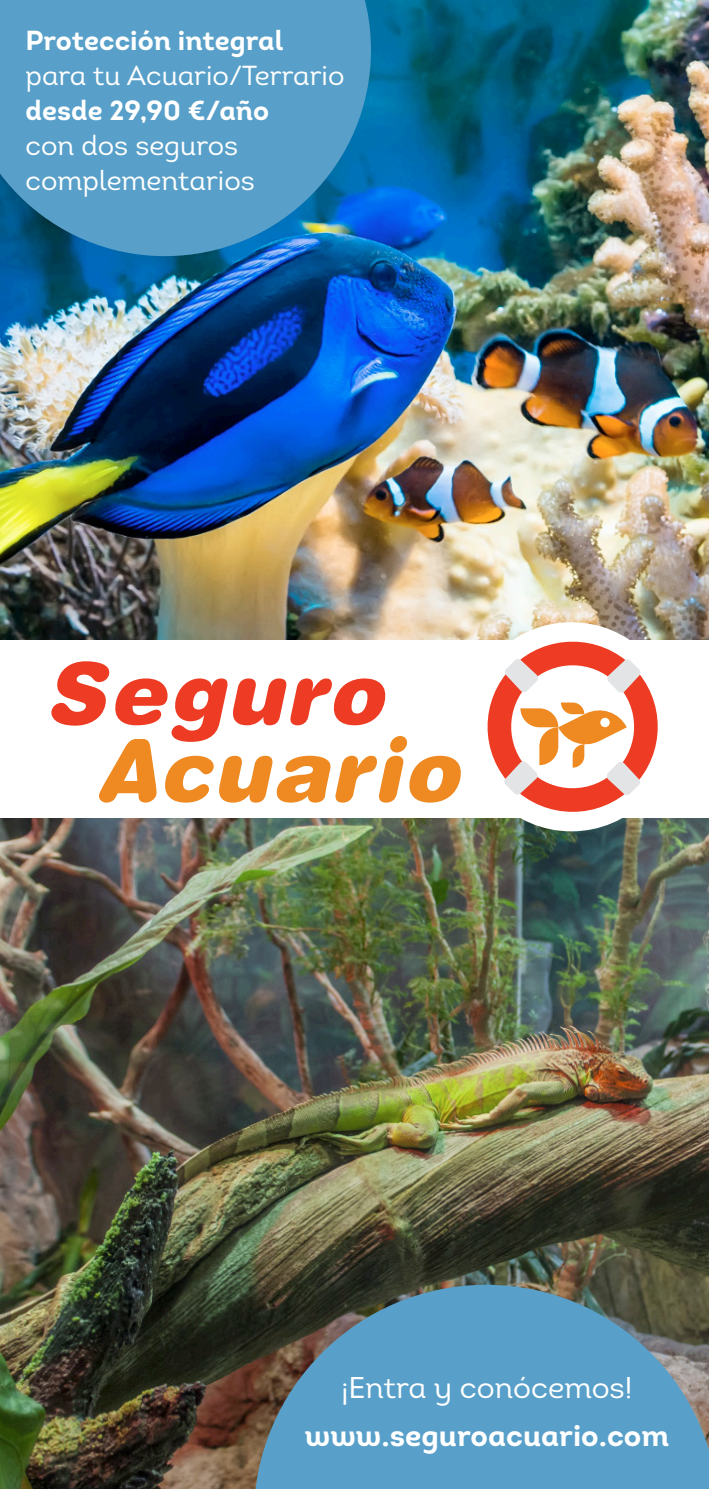
<style>
.page{position:relative;width:709px;height:1489px;background:#fff}
.page>*{position:absolute;margin:0;border:0;box-sizing:border-box;transform-origin:0 0}
.t1{font:30px "Intro Bold Alt";color:#fff}
.t2{font:30px "Intro Book Alt";color:#fff}
.t3{font:27.5px/35px "Intro Book Alt";color:#fff}
.t4{font:27.5px "Intro Bold Alt";color:#fff}
</style>
<div class="page">
<img style="left:0;top:818px;width:709px;height:670px">
<img style="left:0;top:0;width:709px;height:640px">
<div style="left:467px;top:622px;width:209px;height:209px;background:#fff;border-radius:50%"></div>
<svg style="left:51px;top:661px;width:410px;height:141px"></svg>
<svg style="left:487px;top:641px;width:170px;height:170px"></svg>
<svg style="left:0;top:0;width:371px;height:256px;background:#4c98c4"></svg>
<svg style="left:254px;top:1284px;width:455px;height:204px;background:#578da9"></svg>
<p class="t4" style="left:26px;top:23px;width:259px">Protección integral</p>
<p class="t3" style="left:26px;top:58px;width:320px">para tu Acuario/Terrario</p>
<p class="t4" style="left:26px;top:93px;width:245px">desde 29,90 €/año</p>
<p class="t3" style="left:26px;top:128px;width:231px">con dos seguros complementarios</p>
<p class="t2" style="left:341px;top:1369px;width:292px">¡Entra y conócemos!</p>
<p class="t1" style="left:305px;top:1415px;width:366px">www.seguroacuario.com</p>
</div>
